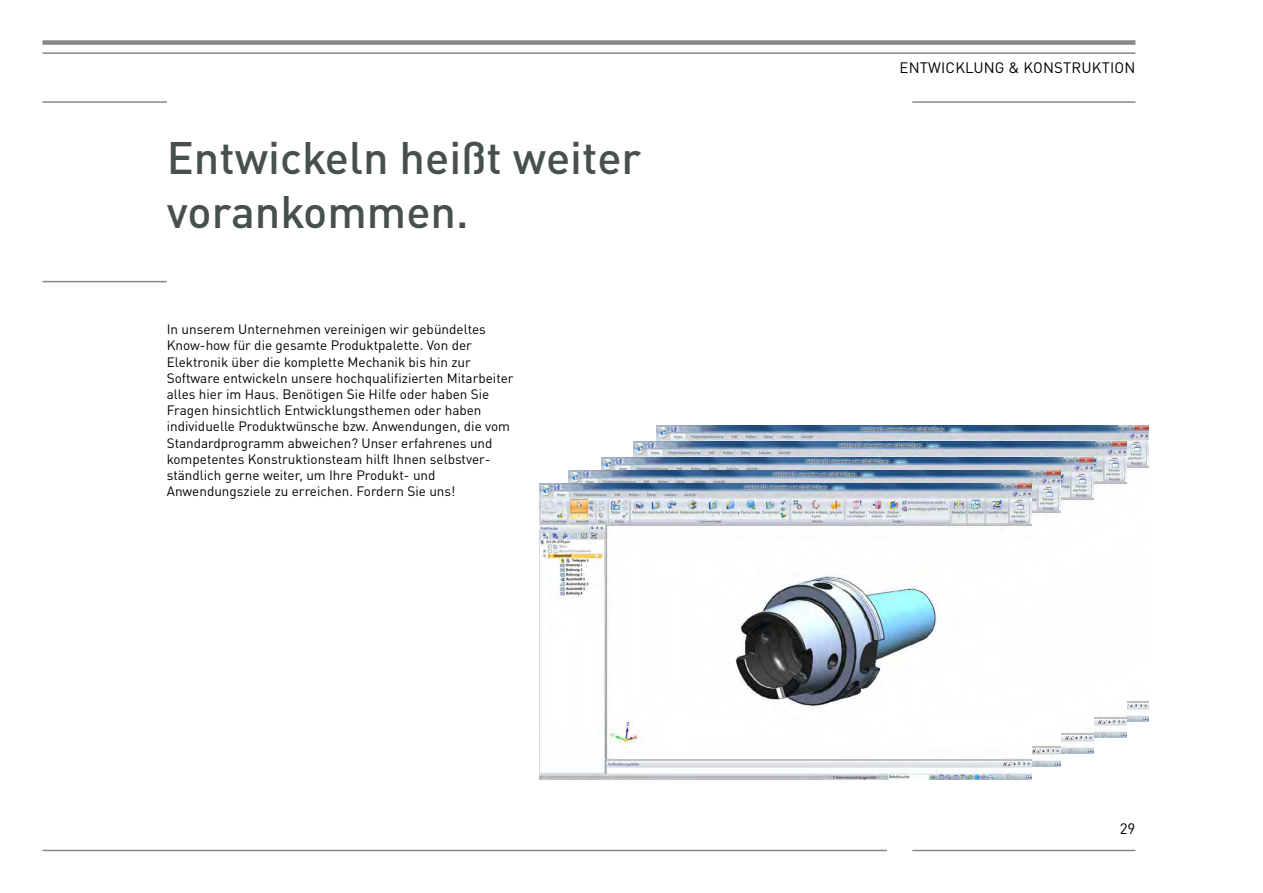
<style>
.page{position:relative;width:1263px;height:893px;background:#fff}
.page>*{position:absolute;margin:0;border:0;box-sizing:border-box;transform-origin:0 0}
._2017-Headline{font:500 45px "DINOT";color:#47504e}
._2017-Kopfzeile{font:15px "DINOT";letter-spacing:.01em;color:#000}
._2017-Seitenzahl{font:15px "DINOT";color:#000}
._2017-Text{font:13.5px/16.2px "DINOT";color:#000}
</style>
<div class="page">
<div style="left:43px;top:40px;width:1092px;height:5px;background:#868786"></div>
<hr style="left:43px;top:52px;width:1092px;height:2px;background:#868786">
<hr style="left:912px;top:101px;width:223px;height:2px;background:#868786">
<hr style="left:43px;top:101px;width:124px;height:2px;background:#868786">
<hr style="left:912px;top:850px;width:223px;height:1px;background:#868786">
<hr style="left:43px;top:850px;width:844px;height:1px;background:#868786">
<hr style="left:43px;top:281px;width:124px;height:1px;background:#868786">
<img style="left:656px;top:425px;width:493px;height:296px">
<img style="left:634px;top:441px;width:492px;height:296px">
<img style="left:601px;top:457px;width:492px;height:296px">
<img style="left:568px;top:471px;width:493px;height:295px">
<img style="left:540px;top:484px;width:492px;height:296px">
<p class="_2017-Headline" style="left:167px;top:129px;width:476px">Entwickeln heißt weiter</p>
<p class="_2017-Headline" style="left:167px;top:183px;width:303px">vorankommen.</p>
<p class="_2017-Text" style="left:167px;top:321px;width:348px">In unserem Unternehmen vereinigen wir gebündeltes Know-how für die gesamte Produktpalette. Von der Elektronik über die komplette Mechanik bis hin zur Software entwickeln unsere hochqualifizierten Mitarbeiter alles hier im Haus. Benötigen Sie Hilfe oder haben Sie Fragen hinsichtlich Entwicklungsthemen oder haben individuelle Produktwünsche bzw. Anwendungen, die vom Standardprogramm abweichen? Unser erfahrenes und kompetentes Konstruktionsteam hilft Ihnen selbstver&shy;ständlich gerne weiter, um Ihre Produkt- und Anwendungsziele zu erreichen. Fordern Sie uns!</p>
<p class="_2017-Kopfzeile" style="left:900px;top:59px;width:237px">ENTWICKLUNG &amp; KONSTRUKTION</p>
<p class="_2017-Seitenzahl" style="left:1120px;top:819px;width:17px">29</p>
</div>
